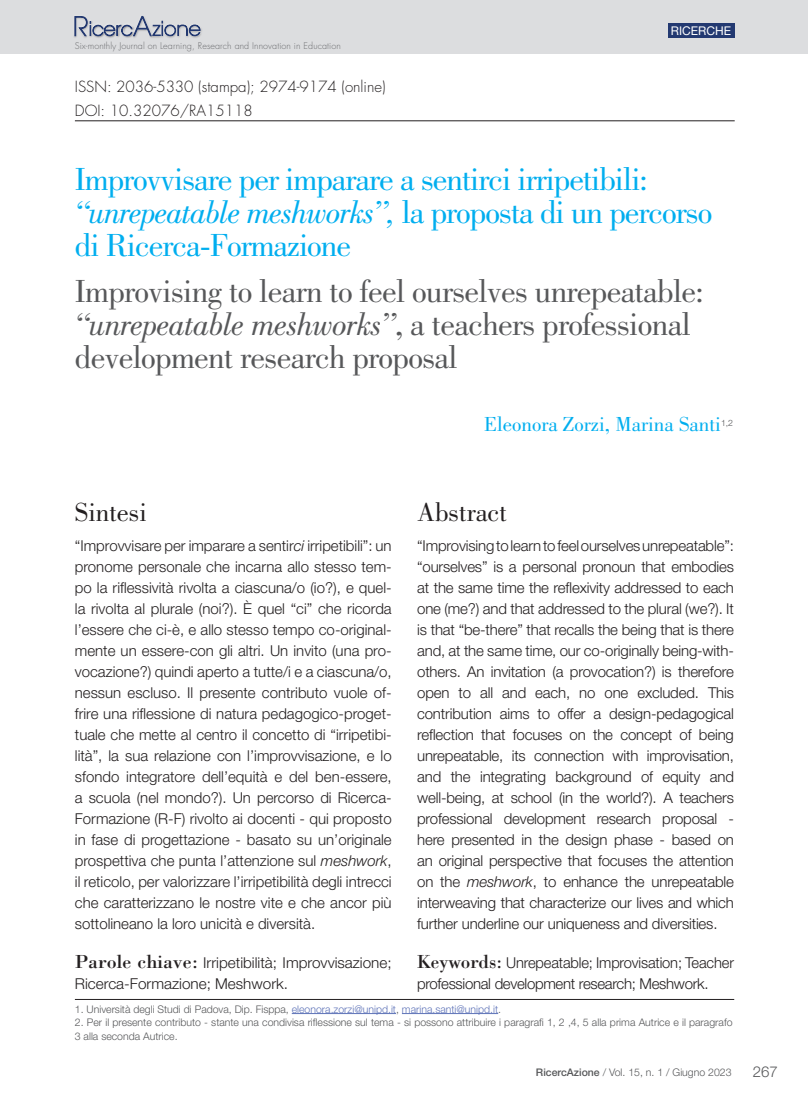
<style>
.page{position:relative;width:808px;height:1106px;background:#fff}
.page>*{position:absolute;margin:0;border:0;box-sizing:border-box;transform-origin:0 0}
.t1{font:33px/33px "Bodoni";letter-spacing:-.02em;color:#57585a}
.t2{font:33px/33px "Bodoni";letter-spacing:-.03em;color:#00aeef}
.t3{font:27px "Bodoni";color:#231f20}
.t4{font:21px "Bodoni";color:#00aeef}
.t5{font:300 15px/21px "Helvetica Neue LT Std";letter-spacing:-.01em;color:#231f20;text-align:justify}
.t6{font:300 15px/24px "Futura";color:#231f20}
.t7{font:300 15px "Helvetica Neue LT Std";color:#57585a}
.t8{font:12px "Helvetica Neue LT Std";color:#fff}
.t9{font:300 10.5px/13.5px "Helvetica Neue LT Std";color:#57585a}
.t10{font:300 9px "Futura";letter-spacing:.01em;color:#6c6d70}
.t11{font:300 8.7px "Helvetica Neue LT Std";color:#57585a}
.s1{font-style:italic}
.s2{font-family:"Bodoni";font-weight:400;font-size:19.5px}
.s3{color:#5e73b8}
.s4{font-weight:500}
</style>
<div class="page">
<div style="left:0;top:0;width:808px;height:54px;background:#dcdddf"></div>
<div style="left:73px;top:15px;width:17px;height:24px;background:#231f20;opacity:.3"></div>
<div style="left:87px;top:18px;width:47px;height:19px;background:#d6d7d9"></div>
<div style="left:88px;top:20px;width:47px;height:19px;background:#231f20;opacity:.5"></div>
<div style="left:131px;top:15px;width:23px;height:24px;background:#231f20;opacity:.3"></div>
<div style="left:150px;top:18px;width:52px;height:19px;background:#dcdddf"></div>
<div style="left:151px;top:20px;width:52px;height:19px;background:#231f20;opacity:.3"></div>
<svg style="left:74px;top:16px;width:126px;height:20px"></svg>
<div style="left:668px;top:24px;width:66px;height:14px;background:#233971"></div>
<hr style="left:75px;top:999px;width:659px;height:1px;background:#231f20">
<hr style="left:292px;top:1013px;width:104px;height:1px;background:#5e73b8">
<hr style="left:402px;top:1013px;width:96px;height:1px;background:#5e73b8">
<hr style="left:75px;top:121px;width:660px;height:1px;background:#231f20">
<p class="t10" style="left:75px;top:40px;width:268px">Six-monthly Journal on Learning, Research and Innovation in Education</p>
<p class="t6" style="left:75px;top:75px;width:312px">ISSN: 2036-5330 (stampa); 2974-9174 (online)<br>DOI: 10.32076/RA15118</p>
<p class="t8" style="left:671px;top:24px;width:62px">RICERCHE</p>
<h1 class="t2" style="left:75px;top:162px;width:639px">Improvvisare per imparare a sentirci irripetibili: <span class="s1">“unrepeatable meshworks”,</span> la proposta di un percorso di Ricerca-Formazione</h1>
<h1 class="t1" style="left:75px;top:274px;width:630px">Improvising to learn to feel ourselves unrepeatable: <span class="s1">“unrepeatable meshworks”</span>, a teachers professional development research proposal</h1>
<h3 class="t4" style="left:484px;top:413px;width:238px">Eleonora Zorzi, Marina Santi</h3>
<p class="t11" style="left:721px;top:418px;width:14px">1,2</p>
<h2 class="t3" style="left:417px;top:497px;width:91px">Abstract</h2>
<p class="t5" style="left:417px;top:534px;width:318px">“Improvising to learn to feel ourselves unrepeatable”: “ourselves” is a personal pronoun that embodies at the same time the reflexivity addressed to each one (me?) and that addressed to the plural (we?). It is that “be-there” that recalls the being that is there and, at the same time, our co-originally being-with&shy;others. An invitation (a provocation?) is therefore open to all and each, no one excluded. This contribution aims to offer a design-pedagogical reflection that focuses on the concept of being unrepeatable, its connection with improvisation, and the integrating background of equity and well-being, at school (in the world?). A teachers professional development research proposal - here presented in the design phase - based on an original perspective that focuses the attention on the <span class="s1">meshwork</span>, to enhance the unrepeatable interweaving that characterize our lives and which further underline our uniqueness and diversities.</p>
<p class="t5" style="left:417px;top:952px;width:318px"><span class="s2">Keywords:</span> Unrepeatable; Improvisation; Teacher professional development research; Meshwork.</p>
<h2 class="t3" style="left:75px;top:497px;width:74px">Sintesi</h2>
<p class="t5" style="left:75px;top:534px;width:318px">“Improvvisare per imparare a sentir<span class="s1">ci</span> irripetibili”: un pronome personale che incarna allo stesso tem&shy;po la riflessività rivolta a ciascuna/o (io?), e quel&shy;la rivolta al plurale (noi?). È quel “ci” che ricorda l’essere che ci-è, e allo stesso tempo co-original&shy;mente un essere-con gli altri. Un invito (una pro&shy;vocazione?) quindi aperto a tutte/i e a ciascuna/o, nessun escluso. Il presente contributo vuole of&shy;frire una riflessione di natura pedagogico-proget&shy;tuale che mette al centro il concetto di “irripetibi&shy;lità”, la sua relazione con l’improvvisazione, e lo sfondo integratore dell’equità e del ben-essere, a scuola (nel mondo?). Un percorso di Ricerca-Formazione (R-F) rivolto ai docenti - qui proposto in fase di progettazione - basato su un’originale prospettiva che punta l’attenzione sul <span class="s1">meshwork</span>, il reticolo, per valorizzare l’irripetibilità degli intrecci che caratterizzano le nostre vite e che ancor più sottolineano la loro unicità e diversità.</p>
<p class="t5" style="left:75px;top:952px;width:318px"><span class="s2">Parole chiave:</span> Irripetibilità; Improvvisazione;<br>Ricerca-Formazione; Meshwork.</p>
<p class="t9" style="left:75px;top:1002px;width:428px">1. Università degli Studi di Padova, Dip. Fisppa, <span class="s3">eleonora.zorzi@unipd.it</span>, <span class="s3">marina.santi@unipd.it</span>.</p>
<p class="t9" style="left:75px;top:1015px;width:659px">2. Per il presente contributo - stante una condivisa riflessione sul tema - si possono attribuire i paragrafi 1, 2 ,4, 5 alla prima Autrice e il paragrafo<br>3 alla seconda Autrice.</p>
<p class="t9" style="left:536px;top:1065px;width:197px"><span class="s4">RicercAzione</span> / Vol. 15, n. 1 / Giugno 2023</p>
<p class="t7" style="left:753px;top:1062px;width:27px">267</p>
</div>
